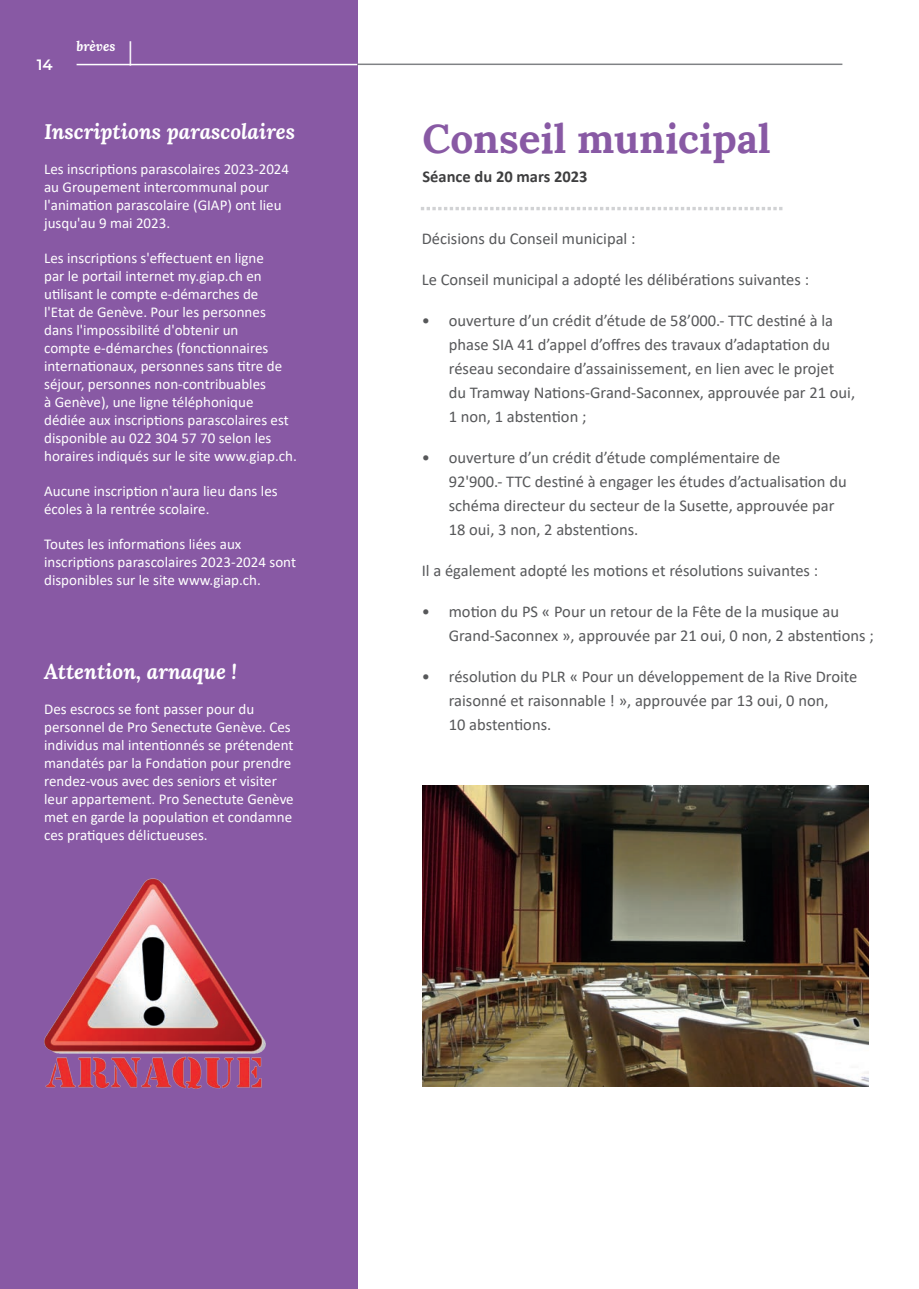
<style>
.page{position:relative;width:919px;height:1289px;background:#fff}
.page>*{position:absolute;margin:0;border:0;box-sizing:border-box;transform-origin:0 0}
.t1{font:700 40.5px "Lora";color:#8859a4}
.t2{font:italic 700 21px "Lora";color:#fff}
.t3{font:16.5px/24px "Calibri";color:#57585a}
.t4{font:700 16.5px "Calibri";color:#3e3e3f}
.t5{font:15px/18px "Calibri";color:#fff}
.t6{font:600 15px "Montserrat";color:#fff}
.t7{font:italic 700 13.5px "Lora";color:#fff}
.s1{font-style:normal;font-size:23.7px}
</style>
<div class="page">
<div style="left:0;top:0;width:357px;height:1288px;background:#8859a4"></div>
<hr style="left:77px;top:64px;width:280px;height:1px;background:#fff">
<hr style="left:357px;top:64px;width:485px;height:1px;background:#808285">
<img style="left:44px;top:878px;width:222px;height:211px">
<svg style="left:421px;top:207px;width:361px;height:3px"></svg>
<img style="left:422px;top:786px;width:446px;height:300px">
<p class="t6" style="left:37px;top:54px;width:17px">14</p>
<p class="t7" style="left:77px;top:37px;width:57px">brèves <span class="s1">|</span></p>
<h2 class="t2" style="left:44px;top:116px;width:252px">Inscriptions parascolaires</h2>
<p class="t5" style="left:44px;top:159px;width:246px">Les inscriptions parascolaires 2023-2024 au Groupement intercommunal pour l'animation parascolaire (GIAP) ont lieu jusqu'au 9 mai 2023.</p>
<p class="t5" style="left:44px;top:248px;width:254px">Les inscriptions s'effectuent en ligne<br>par le portail internet my.giap.ch en utilisant le compte e-démarches de<br>l'Etat de Genève. Pour les personnes dans l'impossibilité d'obtenir un<br>compte e-démarches (fonctionnaires internationaux, personnes sans titre de séjour, personnes non-contribuables<br>à Genève), une ligne téléphonique dédiée aux inscriptions parascolaires est disponible au 022 304 57 70 selon les horaires indiqués sur le site www.giap.ch.</p>
<p class="t5" style="left:44px;top:481px;width:235px">Aucune inscription n'aura lieu dans les écoles à la rentrée scolaire.</p>
<p class="t5" style="left:44px;top:534px;width:253px">Toutes les informations liées aux inscriptions parascolaires 2023-2024 sont disponibles sur le site www.giap.ch.</p>
<h2 class="t2" style="left:44px;top:656px;width:194px">Attention, arnaque !</h2>
<p class="t5" style="left:44px;top:699px;width:251px">Des escrocs se font passer pour du personnel de Pro Senectute Genève. Ces individus mal intentionnés se prétendent mandatés par la Fondation pour prendre rendez-vous avec des seniors et visiter leur appartement. Pro Senectute Genève met en garde la population et condamne ces pratiques délictueuses.</p>
<h1 class="t1" style="left:422px;top:105px;width:350px">Conseil municipal</h1>
<p class="t4" style="left:422px;top:165px;width:166px">Séance du 20 mars 2023</p>
<p class="t3" style="left:422px;top:226px;width:215px">Décisions du Conseil municipal :</p>
<p class="t3" style="left:422px;top:267px;width:389px">Le Conseil municipal a adopté les délibérations suivantes :</p>
<p class="t3" style="left:449px;top:308px;width:408px;text-indent:-27px">• ouverture d’un crédit d’étude de 58’000.- TTC destiné à la phase SIA 41 d’appel d’offres des travaux d’adaptation du réseau secondaire d’assainissement, en lien avec le projet du Tramway Nations-Grand-Saconnex, approuvée par 21 oui, 1 non, 1 abstention ;</p>
<p class="t3" style="left:449px;top:445px;width:399px;text-indent:-27px">• ouverture d’un crédit d’étude complémentaire de<br>92'900.- TTC destiné à engager les études d’actualisation du schéma directeur du secteur de la Susette, approuvée par 18 oui, 3 non, 2 abstentions.</p>
<p class="t3" style="left:422px;top:558px;width:398px">Il a également adopté les motions et résolutions suivantes :</p>
<p class="t3" style="left:449px;top:599px;width:426px;text-indent:-27px">• motion du PS « Pour un retour de la Fête de la musique au<br>Grand-Saconnex », approuvée par 21 oui, 0 non, 2 abstentions ;</p>
<p class="t3" style="left:449px;top:664px;width:410px;text-indent:-27px">• résolution du PLR « Pour un développement de la Rive Droite raisonné et raisonnable ! », approuvée par 13 oui, 0 non,<br>10 abstentions.</p>
</div>
